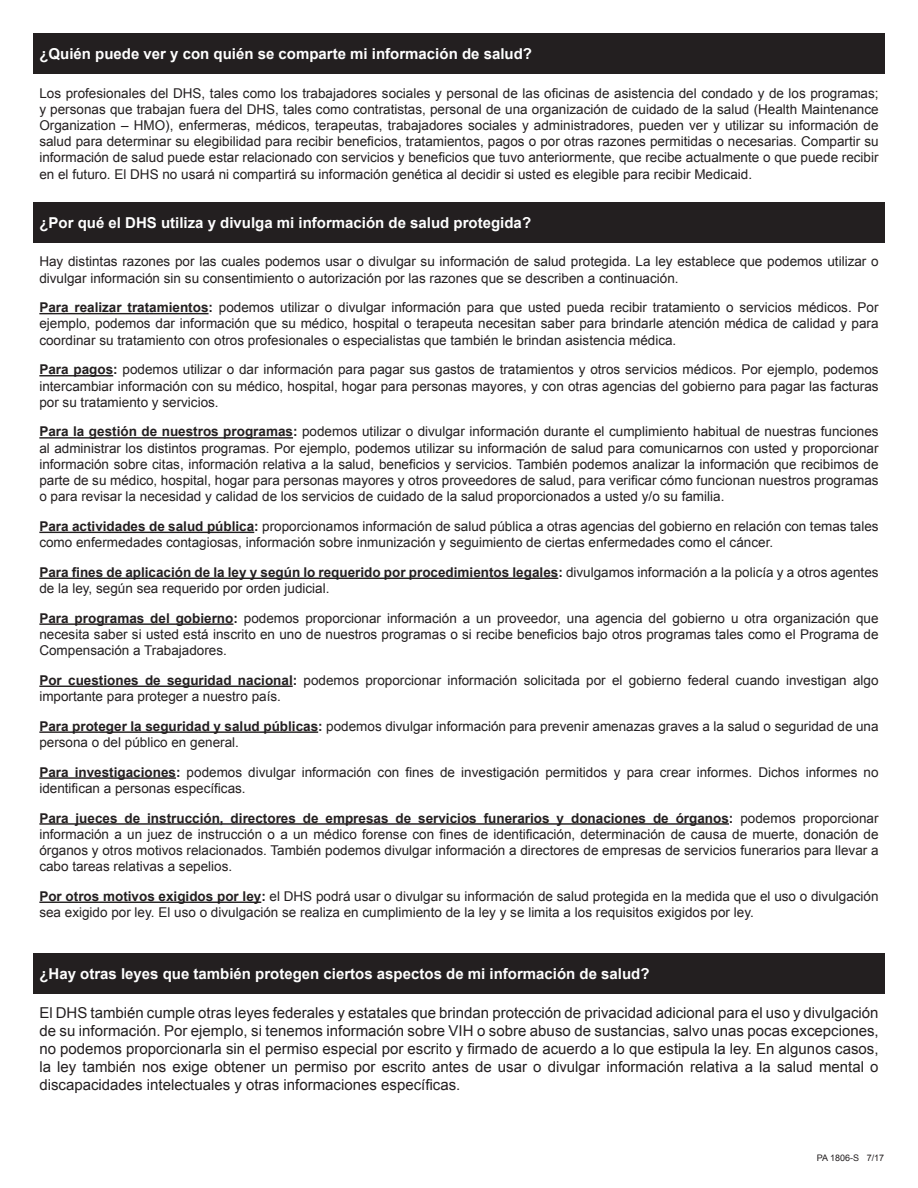
<style>
.page{position:relative;width:918px;height:1188px;background:#fff}
.page>*{position:absolute;margin:0;border:0;box-sizing:border-box;transform-origin:0 0}
.t1{font:15px/18px "Arial";color:#231f20}
.t2{font:700 15px "Arial";color:#fff}
.t3{font:13.5px/16.2px "Arial";color:#231f20}
.t4{font:700 13.5px "Arial";color:#231f20}
.t5{font:9px "Arial";color:#231f20}
.s1{font-weight:700}
.s2{font-weight:400}
</style>
<div class="page">
<hr style="left:39px;top:313px;width:170px;height:1px;background:#231f20">
<hr style="left:39px;top:375px;width:74px;height:1px;background:#231f20">
<hr style="left:39px;top:437px;width:254px;height:2px;background:#231f20">
<hr style="left:39px;top:532px;width:215px;height:1px;background:#231f20">
<hr style="left:39px;top:578px;width:519px;height:1px;background:#231f20">
<hr style="left:39px;top:623px;width:194px;height:2px;background:#231f20">
<hr style="left:39px;top:686px;width:254px;height:1px;background:#231f20">
<hr style="left:39px;top:731px;width:279px;height:2px;background:#231f20">
<hr style="left:39px;top:777px;width:137px;height:2px;background:#231f20">
<hr style="left:39px;top:823px;width:690px;height:2px;background:#231f20">
<hr style="left:39px;top:902px;width:222px;height:1px;background:#231f20">
<div style="left:33px;top:34px;width:852px;height:40px;background:#231f20"></div>
<div style="left:33px;top:202px;width:852px;height:41px;background:#231f20"></div>
<div style="left:33px;top:953px;width:852px;height:41px;background:#231f20"></div>
<p class="t2" style="left:39px;top:44px;width:494px">¿Quién puede ver y con quién se comparte mi información de salud?</p>
<p class="t3" style="left:39px;top:85px;width:841px">Los profesionales del DHS, tales como los trabajadores sociales y personal de las oficinas de asistencia del condado y de los programas;</p>
<p class="t3" style="left:39px;top:101px;width:841px">y personas que trabajan fuera del DHS, tales como contratistas, personal de una organización de cuidado de la salud (Health Maintenance<br>Organization – HMO), enfermeras, médicos, terapeutas, trabajadores sociales y administradores, pueden ver y utilizar su información de</p>
<p class="t3" style="left:39px;top:133px;width:841px">salud para determinar su elegibilidad para recibir beneficios, tratamientos, pagos o por otras razones permitidas o necesarias. Compartir su información de salud puede estar relacionado con servicios y beneficios que tuvo anteriormente, que recibe actualmente o que puede recibir</p>
<p class="t3" style="left:39px;top:166px;width:714px">en el futuro. El DHS no usará ni compartirá su información genética al decidir si usted es elegible para recibir Medicaid.</p>
<p class="t2" style="left:39px;top:213px;width:493px">¿Por qué el DHS utiliza y divulga mi información de salud protegida?</p>
<p class="t3" style="left:39px;top:254px;width:841px">Hay distintas razones por las cuales podemos usar o divulgar su información de salud protegida. La ley establece que podemos utilizar o divulgar información sin su consentimiento o autorización por las razones que se describen a continuación.</p>
<p class="t3" style="left:39px;top:300px;width:841px;text-align:justify"><span class="s1">Para realizar tratamientos:</span> podemos utilizar o divulgar información para que usted pueda recibir tratamiento o servicios médicos. Por ejemplo, podemos dar información que su médico, hospital o terapeuta necesitan saber para brindarle atención médica de calidad y para coordinar su tratamiento con otros profesionales o especialistas que también le brindan asistencia médica.</p>
<p class="t3" style="left:39px;top:362px;width:841px;text-align:justify"><span class="s1">Para pagos:</span> podemos utilizar o dar información para pagar sus gastos de tratamientos y otros servicios médicos. Por ejemplo, podemos intercambiar información con su médico, hospital, hogar para personas mayores, y con otras agencias del gobierno para pagar las facturas por su tratamiento y servicios.</p>
<p class="t3" style="left:39px;top:424px;width:841px"><span class="s1">Para la gestión de nuestros programas:</span> podemos utilizar o divulgar información durante el cumplimiento habitual de nuestras funciones al administrar los distintos programas. Por ejemplo, podemos utilizar su información de salud para comunicarnos con usted y proporcionar</p>
<p class="t3" style="left:39px;top:456px;width:841px">información sobre citas, información relativa a la salud, beneficios y servicios. También podemos analizar la información que recibimos de parte de su médico, hospital, hogar para personas mayores y otros proveedores de salud, para verificar cómo funcionan nuestros programas</p>
<p class="t3" style="left:39px;top:489px;width:687px">o para revisar la necesidad y calidad de los servicios de cuidado de la salud proporcionados a usted y/o su familia.</p>
<p class="t3" style="left:39px;top:518px;width:841px"><span class="s1">Para actividades de salud pública:</span> proporcionamos información de salud pública a otras agencias del gobierno en relación con temas tales como enfermedades contagiosas, información sobre inmunización y seguimiento de ciertas enfermedades como el cáncer.</p>
<p class="t3" style="left:39px;top:564px;width:841px"><span class="s1">Para fines de aplicación de la ley y según lo requerido por procedimientos legales:</span> divulgamos información a la policía y a otros agentes de la ley, según sea requerido por orden judicial.</p>
<p class="t3" style="left:39px;top:610px;width:841px"><span class="s1">Para programas del gobierno:</span> podemos proporcionar información a un proveedor, una agencia del gobierno u otra organización que</p>
<p class="t3" style="left:39px;top:626px;width:841px">necesita saber si usted está inscrito en uno de nuestros programas o si recibe beneficios bajo otros programas tales como el Programa de</p>
<p class="t3" style="left:39px;top:642px;width:189px">Compensación a Trabajadores.</p>
<p class="t3" style="left:39px;top:672px;width:841px"><span class="s1">Por cuestiones de seguridad nacional:</span> podemos proporcionar información solicitada por el gobierno federal cuando investigan algo importante para proteger a nuestro país.</p>
<p class="t3" style="left:39px;top:718px;width:841px"><span class="s1">Para proteger la seguridad y salud públicas:</span> podemos divulgar información para prevenir amenazas graves a la salud o seguridad de una persona o del público en general.</p>
<p class="t3" style="left:39px;top:764px;width:841px"><span class="s1">Para investigaciones:</span> podemos divulgar información con fines de investigación permitidos y para crear informes. Dichos informes no identifican a personas específicas.</p>
<p class="t4" style="left:39px;top:809px;width:841px">Para jueces de instrucción, directores de empresas de servicios funerarios y donaciones de órganos: <span class="s2">podemos proporcionar</span></p>
<p class="t3" style="left:39px;top:826px;width:841px">información a un juez de instrucción o a un médico forense con fines de identificación, determinación de causa de muerte, donación de</p>
<p class="t3" style="left:39px;top:842px;width:841px">órganos y otros motivos relacionados. También podemos divulgar información a directores de empresas de servicios funerarios para llevar a cabo tareas relativas a sepelios.</p>
<p class="t3" style="left:39px;top:888px;width:841px"><span class="s1">Por otros motivos exigidos por ley:</span> el DHS podrá usar o divulgar su información de salud protegida en la medida que el uso o divulgación sea exigido por ley. El uso o divulgación se realiza en cumplimiento de la ley y se limita a los requisitos exigidos por ley.</p>
<p class="t2" style="left:39px;top:964px;width:612px">¿Hay otras leyes que también protegen ciertos aspectos de mi información de salud?</p>
<p class="t1" style="left:39px;top:1004px;width:841px">El DHS también cumple otras leyes federales y estatales que brindan protección de privacidad adicional para el uso y divulgación de su información. Por ejemplo, si tenemos información sobre VIH o sobre abuso de sustancias, salvo unas pocas excepciones,</p>
<p class="t1" style="left:39px;top:1040px;width:841px">no podemos proporcionarla sin el permiso especial por escrito y firmado de acuerdo a lo que estipula la ley. En algunos casos,</p>
<p class="t1" style="left:39px;top:1058px;width:841px">la ley también nos exige obtener un permiso por escrito antes de usar o divulgar información relativa a la salud mental o</p>
<p class="t1" style="left:39px;top:1076px;width:423px">discapacidades intelectuales y otras informaciones específicas.</p>
<p class="t5" style="left:817px;top:1152px;width:69px">PA 1806-S 7/17</p>
</div>
